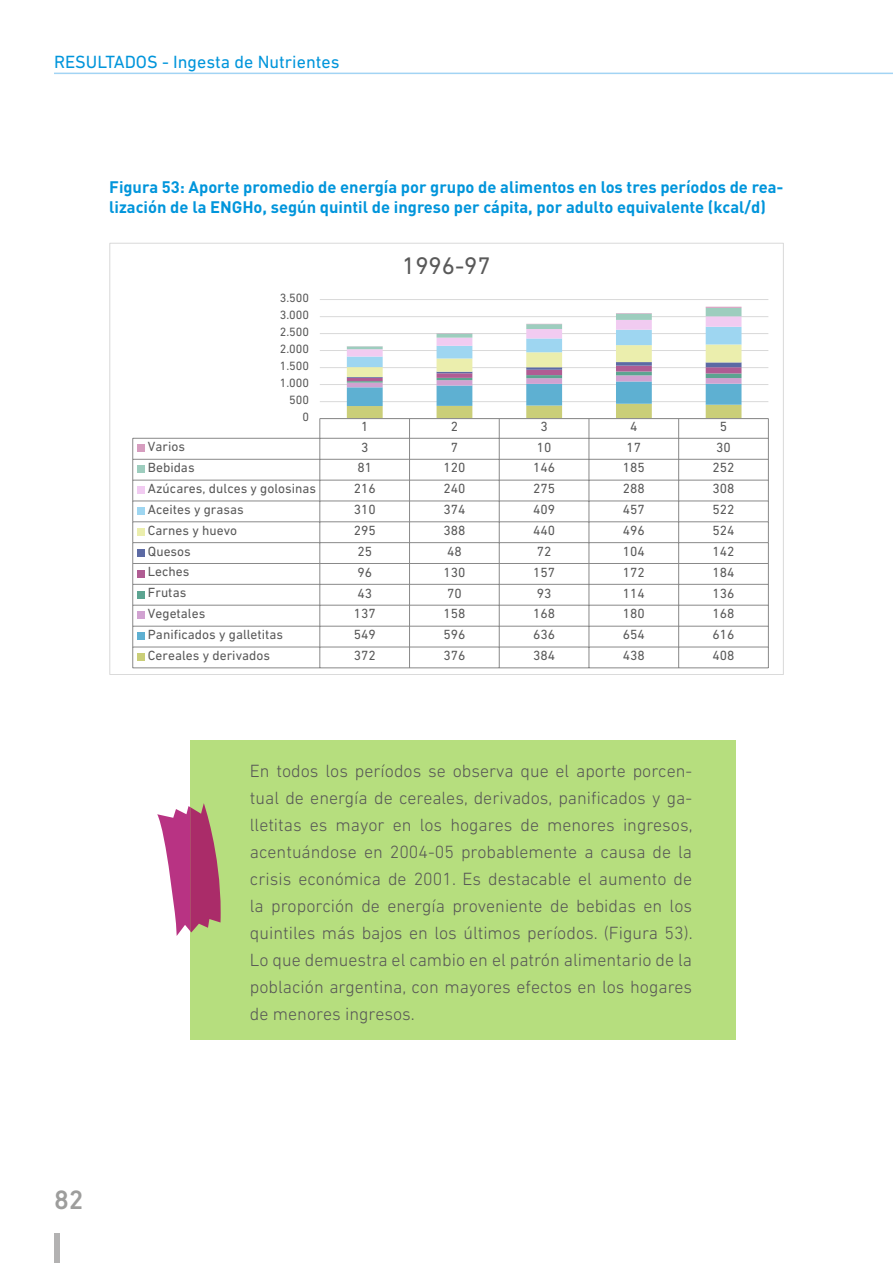
<style>
.page{position:relative;width:893px;height:1263px;background:#fff}
.page>*{position:absolute;margin:0;border:0;box-sizing:border-box;transform-origin:0 0}
.t1{font:500 27px "DIN Next LT Pro";color:#9d9d9c}
.t2{font:24.45px "DIN Next LT Pro";color:#595959}
.t3{font:300 18px/27px "DIN Next LT Pro";color:#575756;text-align:justify}
.t4{font:18px "DIN Next LT Pro";color:#0095db}
.t5{font:700 16.5px/19.8px "DIN Pro";color:#0095db}
.t6{font:13.5px "DIN Next LT Pro";color:#595959}
.t7{font:12.15px "DIN Next LT Pro";letter-spacing:.005em;color:#595959}
</style>
<div class="page">
<div style="left:54px;top:1233px;width:6px;height:30px;background:#b3b2b2"></div>
<hr style="left:54px;top:73px;width:839px;height:1px;background:#a2d4f4">
<hr style="left:320px;top:299px;width:448px;height:1px;background:#d9d9d9">
<hr style="left:706px;top:307px;width:35px;height:1px;background:#d69dbf">
<svg style="left:132px;top:308px;width:637px;height:360px"></svg>
<div style="left:137px;top:653px;width:8px;height:8px;background:#cace78"></div>
<div style="left:190px;top:740px;width:546px;height:300px;background:#b6de7e"></div>
<svg style="left:157px;top:803px;width:64px;height:133px"></svg>
<p class="t4" style="left:54px;top:51px;width:287px">RESULTADOS - Ingesta de Nutrientes</p>
<p class="t5" style="left:109px;top:177px;width:676px">Figura 53: Aporte promedio de energía por grupo de alimentos en los tres períodos de rea&shy;lización de la ENGHo, según quintil de ingreso per cápita, por adulto equivalente (kcal/d)</p>
<p class="t7" style="left:280px;top:291px;width:31px">3.500</p>
<p class="t7" style="left:280px;top:308px;width:31px">3.000</p>
<p class="t7" style="left:280px;top:325px;width:31px">2.500</p>
<p class="t7" style="left:280px;top:342px;width:31px">2.000</p>
<p class="t7" style="left:280px;top:359px;width:31px">1.500</p>
<p class="t7" style="left:280px;top:376px;width:31px">1.000</p>
<p class="t7" style="left:289px;top:393px;width:21px">500</p>
<p class="t7" style="left:302px;top:410px;width:8px">0</p>
<h2 class="t2" style="left:402px;top:252px;width:90px">1996-97</h2>
<p class="t6" style="left:361px;top:419px;width:9px">1</p>
<p class="t6" style="left:451px;top:419px;width:9px">2</p>
<p class="t6" style="left:540px;top:419px;width:9px">3</p>
<p class="t6" style="left:630px;top:419px;width:9px">4</p>
<p class="t6" style="left:720px;top:419px;width:9px">5</p>
<p class="t6" style="left:148px;top:439px;width:39px">Varios</p>
<p class="t6" style="left:361px;top:439px;width:9px">3</p>
<p class="t6" style="left:451px;top:439px;width:9px">7</p>
<p class="t6" style="left:537px;top:439px;width:16px">10</p>
<p class="t6" style="left:626px;top:439px;width:16px">17</p>
<p class="t6" style="left:716px;top:439px;width:16px">30</p>
<p class="t6" style="left:148px;top:460px;width:48px">Bebidas</p>
<p class="t6" style="left:357px;top:460px;width:16px">81</p>
<p class="t6" style="left:443px;top:460px;width:23px">120</p>
<p class="t6" style="left:533px;top:460px;width:23px">146</p>
<p class="t6" style="left:623px;top:460px;width:23px">185</p>
<p class="t6" style="left:713px;top:460px;width:23px">252</p>
<p class="t6" style="left:148px;top:480px;width:170px">Azúcares, dulces y golosinas</p>
<p class="t6" style="left:354px;top:481px;width:23px">216</p>
<p class="t6" style="left:443px;top:481px;width:23px">240</p>
<p class="t6" style="left:533px;top:481px;width:23px">275</p>
<p class="t6" style="left:623px;top:481px;width:23px">288</p>
<p class="t6" style="left:713px;top:481px;width:23px">308</p>
<p class="t6" style="left:148px;top:501px;width:97px">Aceites y grasas</p>
<p class="t6" style="left:354px;top:502px;width:23px">310</p>
<p class="t6" style="left:443px;top:502px;width:23px">374</p>
<p class="t6" style="left:533px;top:502px;width:23px">409</p>
<p class="t6" style="left:623px;top:502px;width:23px">457</p>
<p class="t6" style="left:713px;top:502px;width:23px">522</p>
<p class="t6" style="left:148px;top:522px;width:91px">Carnes y huevo</p>
<p class="t6" style="left:354px;top:523px;width:23px">295</p>
<p class="t6" style="left:443px;top:523px;width:23px">388</p>
<p class="t6" style="left:533px;top:523px;width:23px">440</p>
<p class="t6" style="left:623px;top:523px;width:23px">496</p>
<p class="t6" style="left:713px;top:523px;width:23px">524</p>
<p class="t6" style="left:148px;top:543px;width:44px">Quesos</p>
<p class="t6" style="left:357px;top:543px;width:16px">25</p>
<p class="t6" style="left:447px;top:543px;width:16px">48</p>
<p class="t6" style="left:537px;top:543px;width:16px">72</p>
<p class="t6" style="left:623px;top:543px;width:23px">104</p>
<p class="t6" style="left:713px;top:543px;width:23px">142</p>
<p class="t6" style="left:148px;top:564px;width:43px">Leches</p>
<p class="t6" style="left:357px;top:564px;width:16px">96</p>
<p class="t6" style="left:443px;top:564px;width:23px">130</p>
<p class="t6" style="left:533px;top:564px;width:23px">157</p>
<p class="t6" style="left:623px;top:564px;width:23px">172</p>
<p class="t6" style="left:713px;top:564px;width:23px">184</p>
<p class="t6" style="left:148px;top:585px;width:40px">Frutas</p>
<p class="t6" style="left:357px;top:585px;width:16px">43</p>
<p class="t6" style="left:447px;top:585px;width:16px">70</p>
<p class="t6" style="left:537px;top:585px;width:16px">93</p>
<p class="t6" style="left:623px;top:585px;width:23px">114</p>
<p class="t6" style="left:713px;top:585px;width:23px">136</p>
<p class="t6" style="left:148px;top:606px;width:59px">Vegetales</p>
<p class="t6" style="left:354px;top:606px;width:23px">137</p>
<p class="t6" style="left:443px;top:606px;width:23px">158</p>
<p class="t6" style="left:533px;top:606px;width:23px">168</p>
<p class="t6" style="left:623px;top:606px;width:23px">180</p>
<p class="t6" style="left:713px;top:606px;width:23px">168</p>
<p class="t6" style="left:148px;top:626px;width:137px">Panificados y galletitas</p>
<p class="t6" style="left:354px;top:627px;width:23px">549</p>
<p class="t6" style="left:443px;top:627px;width:23px">596</p>
<p class="t6" style="left:533px;top:627px;width:23px">636</p>
<p class="t6" style="left:623px;top:627px;width:23px">654</p>
<p class="t6" style="left:713px;top:627px;width:23px">616</p>
<p class="t6" style="left:148px;top:647px;width:124px">Cereales y derivados</p>
<p class="t6" style="left:354px;top:648px;width:23px">372</p>
<p class="t6" style="left:443px;top:648px;width:23px">376</p>
<p class="t6" style="left:533px;top:648px;width:23px">384</p>
<p class="t6" style="left:623px;top:648px;width:23px">438</p>
<p class="t6" style="left:713px;top:648px;width:23px">408</p>
<h1 class="t1" style="left:54px;top:1184px;width:31px">82</h1>
<p class="t3" style="left:250px;top:757px;width:444px">En todos los períodos se observa que el aporte porcen&shy;tual de energía de cereales, derivados, panificados y ga&shy;lletitas es mayor en los hogares de menores ingresos, acentuándose en 2004-05 probablemente a causa de la crisis económica de 2001. Es destacable el aumento de la proporción de energía proveniente de bebidas en los quintiles más bajos en los últimos períodos. (Figura 53).<br>Lo que demuestra el cambio en el patrón alimentario de la población argentina, con mayores efectos en los hogares de menores ingresos.</p>
</div>
